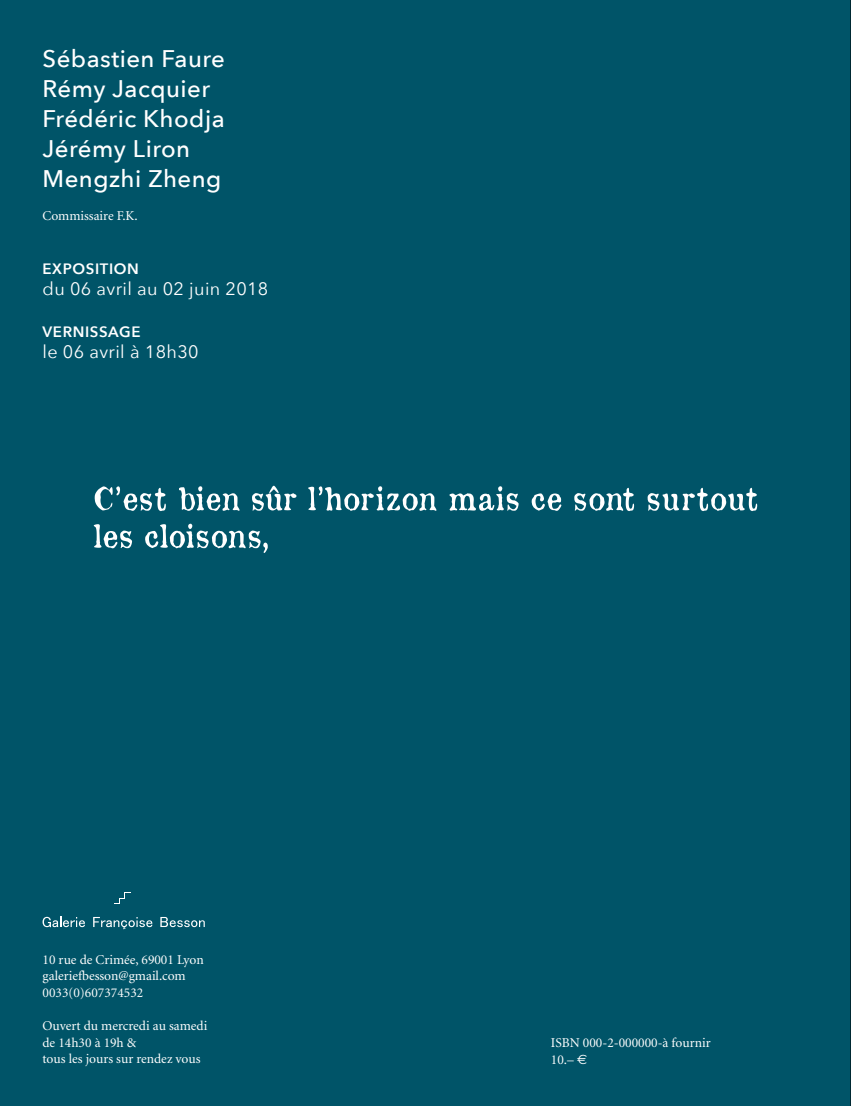
<style>
.page{position:relative;width:851px;height:1106px;background:#fff}
.page>*{position:absolute;margin:0;border:0;box-sizing:border-box;transform-origin:0 0}
.t1{font:500 24px/30px "Avenir Next";letter-spacing:.02em;color:#fff}
.t2{font:18px "Avenir Next";letter-spacing:.02em;color:#fff}
.t3{font:600 15px "Avenir Next";letter-spacing:.04em;color:#fff}
.t4{font:13.5px/16.5px "Minion";color:#fff}
.s1{font-family:"Euro Sans"}
</style>
<div class="page">
<hr style="left:850px;top:0;width:1px;height:1106px;background:#000">
<div style="left:0;top:0;width:850px;height:1106px;background:#005468"></div>
<svg style="left:94px;top:524px;width:174px;height:29px"></svg>
<svg style="left:95px;top:486px;width:662px;height:25px"></svg>
<svg style="left:43px;top:916px;width:42px;height:11px"></svg>
<svg style="left:93px;top:917px;width:59px;height:12px"></svg>
<svg style="left:160px;top:917px;width:45px;height:10px"></svg>
<svg style="left:114px;top:892px;width:16px;height:12px"></svg>
<h1 class="t1" style="left:43px;top:42px;width:184px">Sébastien Faure<br>Rémy Jacquier<br>Frédéric Khodja<br>Jérémy Liron<br>Mengzhi Zheng</h1>
<p class="t4" style="left:43px;top:207px;width:97px">Commissaire F.K.</p>
<p class="t3" style="left:43px;top:256px;width:98px">EXPOSITION</p>
<h2 class="t2" style="left:43px;top:273px;width:227px">du 06 avril au 02 juin 2018</h2>
<p class="t3" style="left:43px;top:319px;width:99px">VERNISSAGE</p>
<h2 class="t2" style="left:43px;top:336px;width:157px">le 06 avril à 18h30</h2>
<p class="t4" style="left:43px;top:952px;width:163px">10 rue de Crimée, 69001 Lyon galeriefbesson@gmail.com<br>0033(0)607374532</p>
<p class="t4" style="left:43px;top:1018px;width:166px">Ouvert du mercredi au samedi de 14h30 à 19h &amp;<br>tous les jours sur rendez vous</p>
<p class="t4" style="left:551px;top:1035px;width:161px">ISBN 000-2-000000-à fournir<br>10.– <span class="s1">€</span></p>
</div>
